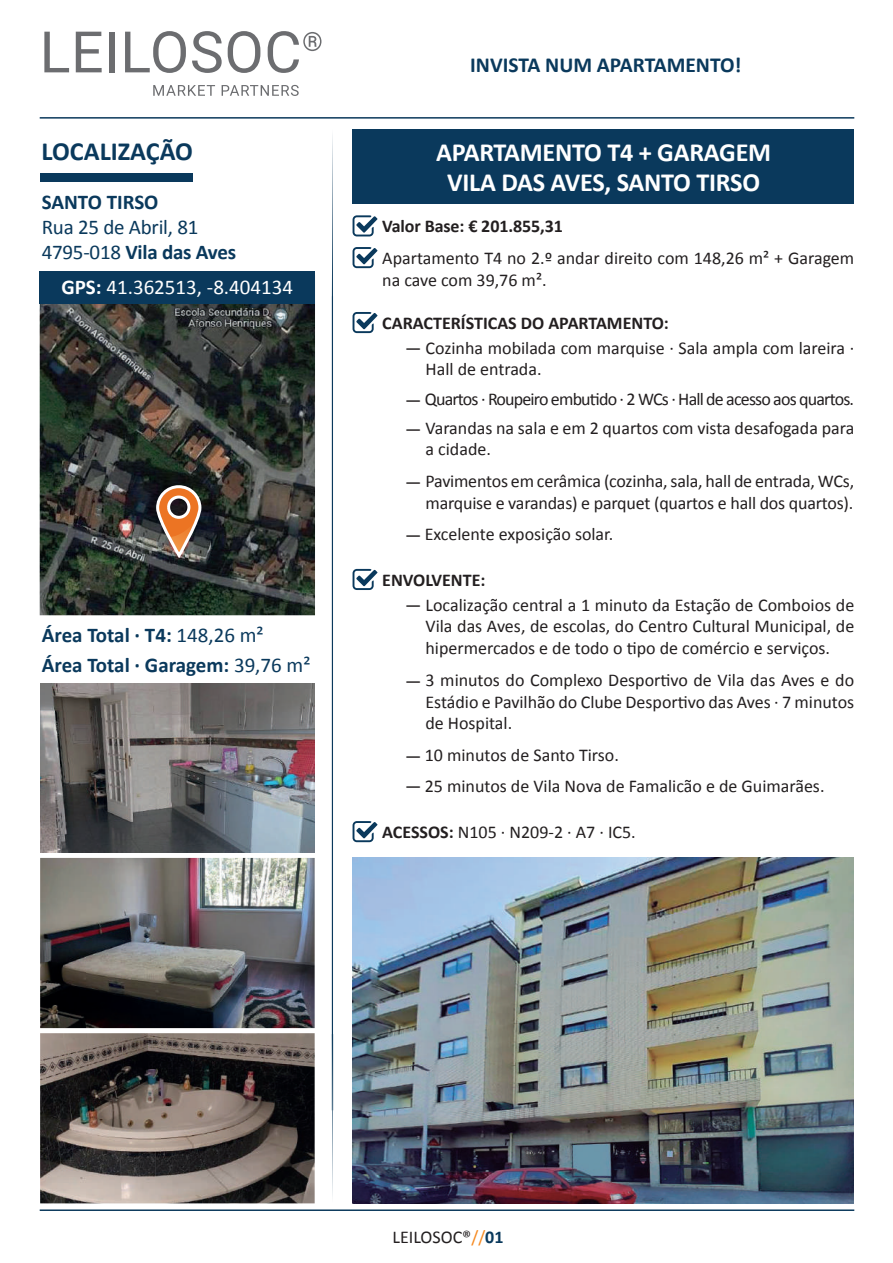
<style>
.page{position:relative;width:893px;height:1263px;background:#fff}
.page>*{position:absolute;margin:0;border:0;box-sizing:border-box;transform-origin:0 0}
.t1{font:700 26.25px/30px "Calibri";letter-spacing:-.01em;color:#fff;text-align:center}
.t2{font:700 26.25px "Calibri";color:#0a395c}
.t3{font:700 21.45px "Calibri";color:#0a395c}
.t4{font:700 21px "Calibri";color:#0a395c}
.t5{font:21px/25.2px "Calibri";letter-spacing:-.01em;color:#0a395c}
.t6{font:21px "Calibri";color:#fff}
.t7{font:18px/21.6px "Calibri";color:#231f20}
.t8{font:700 18px "Calibri";color:#231f20}
.t9{font:18px "Calibri";letter-spacing:-.045em;color:#231f20}
.s1{font-weight:700}
.s2{font-weight:400}
.s3{color:#f68a21}
.s4{font-weight:700;color:#0a395c}
</style>
<div class="page">
<div style="left:353px;top:130px;width:501px;height:74px;background:#0a395c"></div>
<div style="left:40px;top:173px;width:152px;height:8px;background:#0a395c"></div>
<hr style="left:40px;top:117px;width:814px;height:2px;background:#0a395c">
<hr style="left:40px;top:1209px;width:814px;height:2px;background:#0a395c">
<img style="left:40px;top:304px;width:275px;height:311px">
<svg style="left:332px;top:135px;width:1px;height:1062px"></svg>
<svg style="left:353px;top:215px;width:24px;height:21px"></svg>
<svg style="left:353px;top:312px;width:24px;height:21px"></svg>
<svg style="left:353px;top:569px;width:24px;height:21px"></svg>
<svg style="left:353px;top:821px;width:24px;height:21px"></svg>
<svg style="left:353px;top:247px;width:24px;height:21px"></svg>
<div style="left:40px;top:272px;width:275px;height:32px;background:#0a395c"></div>
<svg style="left:155px;top:484px;width:45px;height:74px;background:#a2795c"></svg>
<img style="left:352px;top:858px;width:502px;height:345px">
<svg style="left:44px;top:32px;width:25px;height:40px"></svg>
<svg style="left:76px;top:32px;width:26px;height:40px"></svg>
<div style="left:109px;top:32px;width:6px;height:40px;background:#6c6d70"></div>
<svg style="left:125px;top:31px;width:61px;height:42px"></svg>
<svg style="left:192px;top:31px;width:30px;height:42px"></svg>
<svg style="left:228px;top:31px;width:32px;height:42px"></svg>
<svg style="left:268px;top:31px;width:53px;height:42px"></svg>
<svg style="left:153px;top:85px;width:62px;height:11px"></svg>
<svg style="left:222px;top:85px;width:77px;height:11px"></svg>
<img style="left:40px;top:858px;width:275px;height:170px">
<img style="left:40px;top:1033px;width:275px;height:170px">
<img style="left:40px;top:683px;width:275px;height:169px">
<p class="t3" style="left:470px;top:50px;width:273px">INVISTA NUM APARTAMENTO!</p>
<h1 class="t2" style="left:42px;top:132px;width:153px">LOCALIZAÇÃO</h1>
<h1 class="t1" style="left:436px;top:137px;width:337px">APARTAMENTO T4 + GARAGEM<br>VILA DAS AVES, SANTO TIRSO</h1>
<p class="t4" style="left:42px;top:187px;width:118px">SANTO TIRSO</p>
<p class="t5" style="left:42px;top:214px;width:196px">Rua 25 de Abril, 81<br>4795-018 <span class="s1">Vila das Aves</span></p>
<p class="t8" style="left:382px;top:214px;width:182px">Valor Base: € 201.855,31</p>
<p class="t7" style="left:382px;top:247px;width:474px">Apartamento T4 no 2.º andar direito com 148,26 m² + Garagem na cave com 39,76 m².</p>
<p class="t6" style="left:61px;top:274px;width:233px"><span class="s1">GPS:</span> 41.362513, -8.404134</p>
<p class="t8" style="left:382px;top:310px;width:288px">CARACTERÍSTICAS DO APARTAMENTO:</p>
<p class="t7" style="left:425px;top:336px;width:430px;text-indent:-20px">— Cozinha mobilada com marquise · Sala ampla com lareira ·<br>Hall de entrada.</p>
<p class="t9" style="left:405px;top:388px;width:450px">— Quartos · Roupeiro embutido · 2 WCs · Hall de acesso aos quartos.</p>
<p class="t7" style="left:425px;top:416px;width:430px;text-indent:-20px">— Varandas na sala e em 2 quartos com vista desafogada para a cidade.</p>
<p class="t7" style="left:405px;top:469px;width:450px;text-align:right">— Pavimentos em cerâmica (cozinha, sala, hall de entrada, WCs, marquise e varandas) e parquet (quartos e hall dos quartos).</p>
<p class="t4" style="left:42px;top:620px;width:223px">Área Total · T4: <span class="s2">148,26 m²</span></p>
<p class="t4" style="left:42px;top:650px;width:270px">Área Total · Garagem: <span class="s2">39,76 m²</span></p>
<p class="t7" style="left:405px;top:522px;width:210px">— Excelente exposição solar.</p>
<p class="t8" style="left:382px;top:567px;width:105px">ENVOLVENTE:</p>
<p class="t7" style="left:425px;top:593px;width:430px;text-align:justify;text-indent:-20px">— Localização central a 1 minuto da Estação de Comboios de Vila das Aves, de escolas, do Centro Cultural Municipal, de hipermercados e de todo o tipo de comércio e serviços.</p>
<p class="t7" style="left:425px;top:668px;width:430px;text-align:justify;text-indent:-20px">— 3 minutos do Complexo Desportivo de Vila das Aves e do Estádio e Pavilhão do Clube Desportivo das Aves · 7 minutos de Hospital.</p>
<p class="t7" style="left:405px;top:744px;width:215px">— 10 minutos de Santo Tirso.</p>
<p class="t7" style="left:405px;top:774px;width:421px">— 25 minutos de Vila Nova de Famalicão e de Guimarães.</p>
<p class="t7" style="left:382px;top:820px;width:255px"><span class="s1">ACESSOS:</span> N105 · N209-2 · A7 · IC5.</p>
<p class="t7" style="left:392px;top:1226px;width:113px">LEILOSOC®<span class="s3">//</span><span class="s4">01</span></p>
</div>
